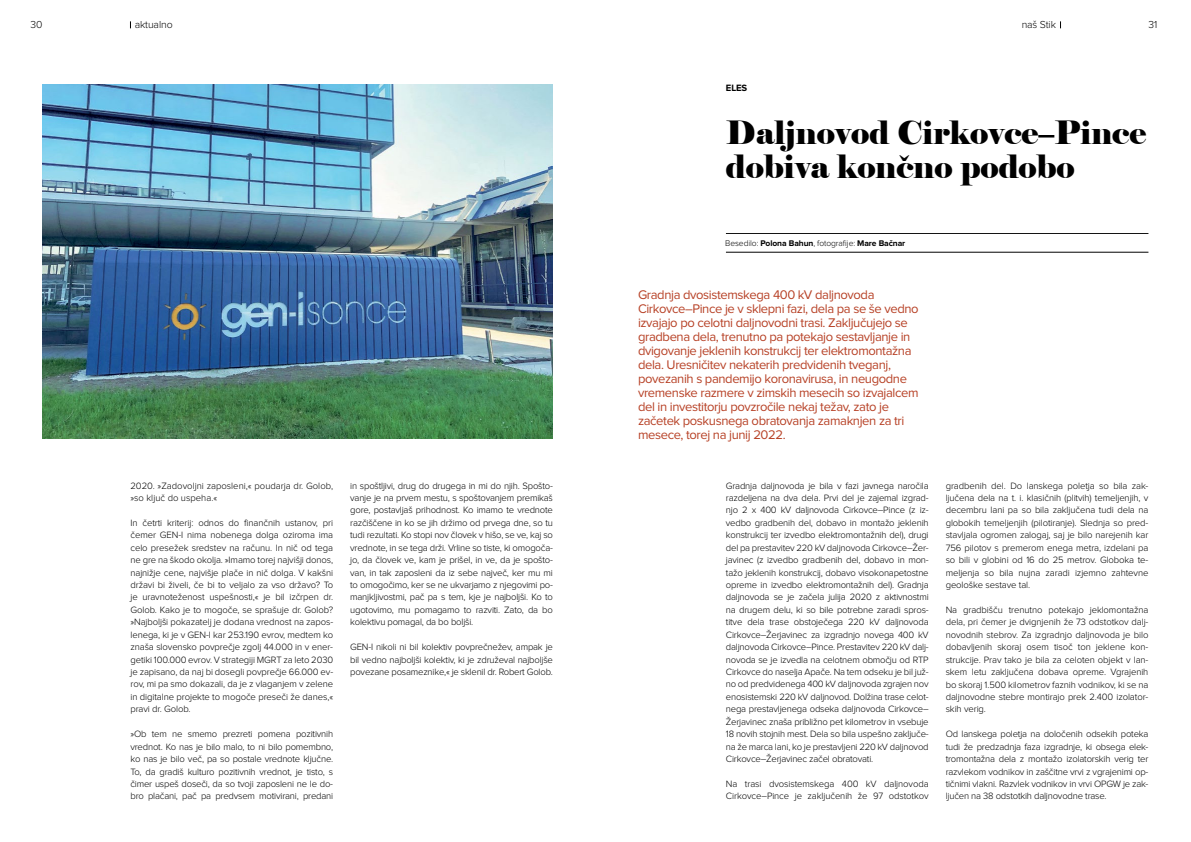
<style>
.page{position:relative;width:1191px;height:842px;background:#fff}
.page>*{position:absolute;margin:0;border:0;box-sizing:border-box;transform-origin:0 0}
.t1{font:32px/34px "Elephant";color:#000}
.t2{font:13px/14px "Proxima Nova";letter-spacing:-.03em;color:#b74126}
.t3{font:300 10.5px "Proxima Nova";letter-spacing:-.01em;color:#000}
.t4{font:300 9.5px/12.4px "Proxima Nova";letter-spacing:-.01em;color:#000;text-align:justify}
.t5{font:700 9.5px "Proxima Nova";color:#000}
.t6{font:300 8.5px "Proxima Nova";letter-spacing:-.01em;color:#000}
.s1{font-weight:700}
</style>
<div class="page">
<hr style="left:726px;top:233px;width:422px;height:1px;background:#000">
<hr style="left:726px;top:252px;width:422px;height:1px;background:#000">
<img style="left:43px;top:84px;width:510px;height:355px">
<p class="t3" style="left:31px;top:20px;width:13px">30</p>
<p class="t3" style="left:135px;top:20px;width:39px">aktualno</p>
<p class="t3" style="left:1021px;top:20px;width:36px">naš Stik</p>
<p class="t3" style="left:1148px;top:20px;width:10px">31</p>
<p class="t5" style="left:726px;top:83px;width:23px">ELES</p>
<h1 class="t1" style="left:726px;top:116px;width:422px">Daljnovod Cirkovce–Pince dobiva končno podobo</h1>
<p class="t6" style="left:725px;top:240px;width:182px">Besedilo: <span class="s1">Polona Bahun</span>, fotografije: <span class="s1">Mare Bačnar</span></p>
<p class="t4" style="left:130px;top:479px;width:204px">2020. »Zadovoljni zaposleni,« poudarja dr. Golob, »so ključ do uspeha.«</p>
<p class="t4" style="left:130px;top:517px;width:204px">In četrti kriterij: odnos do finančnih ustanov, pri čemer GEN-I nima nobenega dolga oziroma ima celo presežek sredstev na računu. In nič od tega ne gre na škodo okolja. »Imamo torej najvišji donos, najnižje cene, najvišje plače in nič dolga. V kakšni državi bi živeli, če bi to veljalo za vso državo? To je uravnoteženost uspešnosti,« je bil izčrpen dr.<br>Golob. Kako je to mogoče, se sprašuje dr. Golob? »Najboljši pokazatelj je dodana vrednost na zapos&shy;lenega, ki je v GEN-I kar 253.190 evrov, medtem ko znaša slovensko povprečje zgolj 44.000 in v ener&shy;getiki 100.000 evrov. V strategiji MGRT za leto 2030 je zapisano, da naj bi dosegli povprečje 66.000 ev&shy;rov, mi pa smo dokazali, da je z vlaganjem v zelene in digitalne projekte to mogoče preseči že danes,« pravi dr. Golob.</p>
<p class="t4" style="left:130px;top:728px;width:204px">»Ob tem ne smemo prezreti pomena pozitivnih vrednot. Ko nas je bilo malo, to ni bilo pomembno, ko nas je bilo več, pa so postale vrednote ključne.<br>To, da gradiš kulturo pozitivnih vrednot, je tisto, s čimer uspeš doseči, da so tvoji zaposleni ne le do&shy;bro plačani, pač pa predvsem motivirani, predani</p>
<p class="t4" style="left:350px;top:479px;width:204px">in spoštljivi, drug do drugega in mi do njih. Spošto&shy;vanje je na prvem mestu, s spoštovanjem premikaš gore, postavljaš prihodnost. Ko imamo te vrednote razčiščene in ko se jih držimo od prvega dne, so tu tudi rezultati. Ko stopi nov človek v hišo, se ve, kaj so vrednote, in se tega drži. Vrline so tiste, ki omogoča&shy;jo, da človek ve, kam je prišel, in ve, da je spošto&shy;van, in tak zaposleni da iz sebe največ, ker mu mi to omogočimo, ker se ne ukvarjamo z njegovimi po&shy;manjkljivostmi, pač pa s tem, kje je najboljši. Ko to ugotovimo, mu pomagamo to razviti. Zato, da bo kolektivu pomagal, da bo boljši.</p>
<p class="t4" style="left:350px;top:641px;width:204px">GEN-I nikoli ni bil kolektiv povprečnežev, ampak je bil vedno najboljši kolektiv, ki je združeval najboljše povezane posameznike,« je sklenil dr. Robert Golob.</p>
<p class="t2" style="left:638px;top:288px;width:282px">Gradnja dvosistemskega 400 kV daljnovoda Cirkovce–Pince je v sklepni fazi, dela pa se še vedno izvajajo po celotni daljnovodni trasi. Zaključujejo se gradbena dela, trenutno pa potekajo sestavljanje in dvigovanje jeklenih konstrukcij ter elektromontažna dela. Uresničitev nekaterih predvidenih tveganj, povezanih s pandemijo koronavirusa, in neugodne vremenske razmere v zimskih mesecih so izvajalcem del in investitorju povzročile nekaj težav, zato je začetek poskusnega obratovanja zamaknjen za tri mesece, torej na junij 2022.</p>
<p class="t4" style="left:726px;top:479px;width:204px">Gradnja daljnovoda je bila v fazi javnega naročila razdeljena na dva dela. Prvi del je zajemal izgrad&shy;njo 2 x 400 kV daljnovoda Cirkovce–Pince (z iz&shy;vedbo gradbenih del, dobavo in montažo jeklenih konstrukcij ter izvedbo elektromontažnih del), drugi del pa prestavitev 220 kV daljnovoda Cirkovce–Žer&shy;javinec (z izvedbo gradbenih del, dobavo in mon&shy;tažo jeklenih konstrukcij, dobavo visokonapetostne opreme in izvedbo elektromontažnih del). Gradnja daljnovoda se je začela julija 2020 z aktivnostmi na drugem delu, ki so bile potrebne zaradi spros&shy;titve dela trase obstoječega 220 kV daljnovoda Cirkovce–Žerjavinec za izgradnjo novega 400 kV daljnovoda Cirkovce–Pince. Prestavitev 220 kV dalj&shy;novoda se je izvedla na celotnem območju od RTP Cirkovce do naselja Apače. Na tem odseku je bil juž&shy;no od predvidenega 400 kV daljnovoda zgrajen nov enosistemski 220 kV daljnovod. Dolžina trase celot&shy;nega prestavljenega odseka daljnovoda Cirkovce– Žerjavinec znaša približno pet kilometrov in vsebuje 18 novih stojnih mest. Dela so bila uspešno zaključe&shy;na že marca lani, ko je prestavljeni 220 kV daljnovod Cirkovce–Žerjavinec začel obratovati.</p>
<p class="t4" style="left:726px;top:778px;width:204px">Na trasi dvosistemskega 400 kV daljnovoda<br>Cirkovce–Pince je zaključenih že 97 odstotkov</p>
<p class="t4" style="left:945px;top:479px;width:204px">gradbenih del. Do lanskega poletja so bila zak&shy;ljučena dela na t. i. klasičnih (plitvih) temeljenjih, v decembru lani pa so bila zaključena tudi dela na globokih temeljenjih (pilotiranje). Slednja so pred&shy;stavljala ogromen zalogaj, saj je bilo narejenih kar 756 pilotov s premerom enega metra, izdelani pa so bili v globini od 16 do 25 metrov. Globoka te&shy;meljenja so bila nujna zaradi izjemno zahtevne geološke sestave tal.</p>
<p class="t4" style="left:945px;top:604px;width:204px">Na gradbišču trenutno potekajo jeklomontažna dela, pri čemer je dvignjenih že 73 odstotkov dalj&shy;novodnih stebrov. Za izgradnjo daljnovoda je bilo dobavljenih skoraj osem tisoč ton jeklene kon&shy;strukcije. Prav tako je bila za celoten objekt v lan&shy;skem letu zaključena dobava opreme. Vgrajenih bo skoraj 1.500 kilometrov faznih vodnikov, ki se na daljnovodne stebre montirajo prek 2.400 izolator&shy;skih verig.</p>
<p class="t4" style="left:945px;top:728px;width:204px">Od lanskega poletja na določenih odsekih poteka tudi že predzadnja faza izgradnje, ki obsega elek&shy;tromontažna dela z montažo izolatorskih verig ter razvlekom vodnikov in zaščitne vrvi z vgrajenimi op&shy;tičnimi vlakni. Razvlek vodnikov in vrvi OPGW je zak&shy;ljučen na 38 odstotkih daljnovodne trase.</p>
</div>
